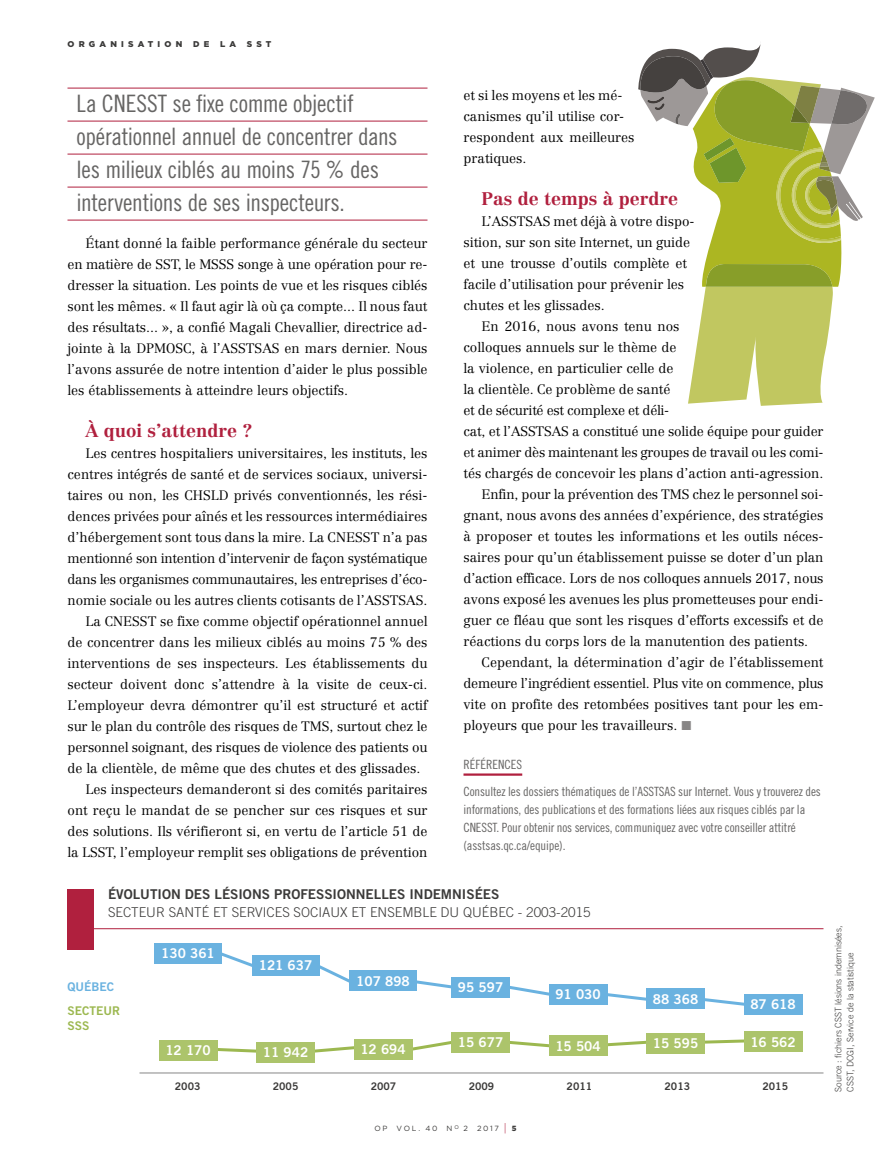
<style>
.page{position:relative;width:891px;height:1161px;background:#fff}
.page>*{position:absolute;margin:0;border:0;box-sizing:border-box;transform-origin:0 0}
.t1{font:24px/33px "Trade Gothic LT Pro Cn 18";letter-spacing:-.015em;color:#666564}
.t2{font:700 18px "Centennial";color:#b0203e}
.t3{font:300 13.5px/21px "Centennial";color:#000}
.t4{font:13.5px "Trade Gothic Bold Two";color:#fff}
.t5{font:300 13.5px "Trade Gothic";color:#3b3a39}
.t6{font:300 13.5px "Centennial";letter-spacing:-.02em;color:#000}
.t7{font:13.5px "Trade Gothic Bold Two";color:#3b3a39}
.t8{font:12.75px/18px "Trade Gothic LT Pro Cn 18";letter-spacing:-.01em;color:#666564}
.t9{font:12px/15px "Trade Gothic Bold Two";color:#9cb850}
.t10{font:12px "Trade Gothic Bold Two";color:#6ab2e0}
.t11{font:10.5px "Trade Gothic Bold Two";color:#3b3a39}
.t12{font:300 9px/12px "Trade Gothic";color:#3b3a39}
.t13{font:900 8.4px "Gotham";letter-spacing:.5em;color:#3b3a39}
.t14{font:7.5px "Gotham";letter-spacing:.225em;color:#3b3a39}
.s1{font-family:"European Pi Three";font-weight:400;font-size:15px;color:#878585}
.s2{font-size:11.25px;color:#b0203e}
.s3{font-weight:900}
</style>
<div class="page">
<svg style="left:217px;top:1038px;width:527px;height:16px"></svg>
<svg style="left:214px;top:952px;width:530px;height:54px"></svg>
<hr style="left:68px;top:88px;width:360px;height:1px;background:#b0203e">
<hr style="left:68px;top:121px;width:360px;height:1px;background:#b0203e">
<hr style="left:68px;top:154px;width:360px;height:1px;background:#b0203e">
<hr style="left:68px;top:187px;width:360px;height:1px;background:#b0203e">
<hr style="left:68px;top:220px;width:360px;height:1px;background:#b0203e">
<hr style="left:68px;top:928px;width:756px;height:1px;background:#b0203e">
<hr style="left:140px;top:1073px;width:684px;height:1px;background:#868787">
<div style="left:68px;top:890px;width:26px;height:60px;background:#b0203e"></div>
<div style="left:154px;top:943px;width:68px;height:20px;background:#6ab2e0"></div>
<div style="left:252px;top:955px;width:67px;height:21px;background:#6ab2e0"></div>
<div style="left:349px;top:971px;width:68px;height:20px;background:#6ab2e0"></div>
<div style="left:451px;top:977px;width:59px;height:20px;background:#6ab2e0"></div>
<div style="left:549px;top:984px;width:58px;height:20px;background:#6ab2e0"></div>
<div style="left:646px;top:989px;width:59px;height:20px;background:#6ab2e0"></div>
<div style="left:744px;top:994px;width:58px;height:20px;background:#6ab2e0"></div>
<div style="left:159px;top:1040px;width:58px;height:20px;background:#acc46b"></div>
<div style="left:256px;top:1042px;width:59px;height:20px;background:#acc46b"></div>
<div style="left:354px;top:1040px;width:58px;height:20px;background:#acc46b"></div>
<div style="left:451px;top:1032px;width:59px;height:20px;background:#acc46b"></div>
<div style="left:549px;top:1036px;width:58px;height:20px;background:#acc46b"></div>
<div style="left:646px;top:1033px;width:59px;height:20px;background:#acc46b"></div>
<div style="left:744px;top:1032px;width:58px;height:20px;background:#acc46b"></div>
<hr style="left:464px;top:773px;width:58px;height:3px;background:#b0203e">
<svg style="left:638px;top:44px;width:237px;height:362px"></svg>
<img style="left:816px;top:176px;width:17px;height:7px">
<p class="t13" style="left:68px;top:38px;width:116px">ORGANISATION</p>
<p class="t13" style="left:193px;top:38px;width:18px">D E</p>
<p class="t13" style="left:220px;top:38px;width:18px">L A</p>
<p class="t13" style="left:247px;top:38px;width:10px">SST</p>
<h1 class="t1" style="left:76px;top:86px;width:323px">La CNESST se fixe comme objectif opérationnel annuel de concentrer dans les milieux ciblés au moins 75 % des interventions de ses inspecteurs.</h1>
<p class="t3" style="left:68px;top:233px;width:362px;text-align:justify;text-indent:18px">Étant donné la faible performance générale du secteur en matière de SST, le MSSS songe à une opération pour re&shy;dresser la situation. Les points de vue et les risques ciblés sont les mêmes. « Il faut agir là où ça compte... Il nous faut des résultats... », a confié Magali Chevallier, directrice ad&shy;jointe à la DPMOSC, à l’ASSTSAS en mars dernier. Nous l’avons assurée de notre intention d’aider le plus possible les établissements à atteindre leurs objectifs.</p>
<h2 class="t2" style="left:86px;top:420px;width:169px">À quoi s’attendre ?</h2>
<p class="t3" style="left:86px;top:443px;width:343px">Les centres hospitaliers universitaires, les instituts, les</p>
<p class="t3" style="left:68px;top:464px;width:362px">centres intégrés de santé et de services sociaux, universi-</p>
<p class="t3" style="left:68px;top:485px;width:362px">taires ou non, les CHSLD privés conventionnés, les rési-</p>
<p class="t3" style="left:68px;top:506px;width:362px">dences privées pour aînés et les ressources intermédiaires</p>
<p class="t3" style="left:68px;top:527px;width:361px">d’hébergement sont tous dans la mire. La CNESST n’a pas</p>
<p class="t3" style="left:68px;top:548px;width:362px">mentionné son intention d’intervenir de façon systématique</p>
<p class="t6" style="left:68px;top:571px;width:362px">dans les organismes communautaires, les entreprises d’éco-</p>
<p class="t3" style="left:68px;top:590px;width:361px">nomie sociale ou les autres clients cotisants de l’ASSTSAS.</p>
<p class="t3" style="left:86px;top:611px;width:343px">La CNESST se fixe comme objectif opérationnel annuel</p>
<p class="t3" style="left:68px;top:632px;width:361px">de concentrer dans les milieux ciblés au moins 75 % des</p>
<p class="t3" style="left:68px;top:653px;width:361px">interventions de ses inspecteurs. Les établissements du</p>
<p class="t3" style="left:68px;top:674px;width:362px">secteur doivent donc s’attendre à la visite de ceux-ci.</p>
<p class="t3" style="left:68px;top:695px;width:361px">L’employeur devra démontrer qu’il est structuré et actif</p>
<p class="t3" style="left:68px;top:716px;width:362px">sur le plan du contrôle des risques de TMS, surtout chez le</p>
<p class="t3" style="left:68px;top:737px;width:361px">personnel soignant, des risques de violence des patients ou</p>
<p class="t3" style="left:68px;top:758px;width:355px">de la clientèle, de même que des chutes et des glissades.</p>
<p class="t3" style="left:86px;top:779px;width:343px">Les inspecteurs demanderont si des comités paritaires</p>
<p class="t3" style="left:68px;top:800px;width:361px">ont reçu le mandat de se pencher sur ces risques et sur</p>
<p class="t3" style="left:68px;top:821px;width:362px">des solutions. Ils vérifieront si, en vertu de l’article 51 de</p>
<p class="t3" style="left:68px;top:842px;width:362px">la LSST, l’employeur remplit ses obligations de prévention</p>
<p class="t3" style="left:464px;top:85px;width:172px">et si les moyens et les mé&shy;canismes qu’il utilise cor&shy;respondent aux meilleures pratiques.</p>
<h2 class="t2" style="left:482px;top:188px;width:198px">Pas de temps à perdre</h2>
<p class="t3" style="left:464px;top:211px;width:233px;text-indent:18px">L’ASSTSAS met déjà à votre dispo&shy;sition, sur son site Internet, un guide et une trousse d’outils complète et facile d’utilisation pour prévenir les chutes et les glissades.</p>
<p class="t3" style="left:482px;top:316px;width:199px">En 2016, nous avons tenu nos</p>
<p class="t3" style="left:464px;top:337px;width:214px">colloques annuels sur le thème de</p>
<p class="t3" style="left:464px;top:358px;width:211px">la violence, en particulier celle de</p>
<p class="t3" style="left:464px;top:379px;width:208px">la clientèle. Ce problème de santé</p>
<p class="t3" style="left:464px;top:400px;width:207px">et de sécurité est complexe et déli-</p>
<p class="t3" style="left:464px;top:421px;width:362px">cat, et l’ASSTSAS a constitué une solide équipe pour guider</p>
<p class="t3" style="left:464px;top:442px;width:361px">et animer dès maintenant les groupes de travail ou les comi-</p>
<p class="t3" style="left:464px;top:463px;width:362px">tés chargés de concevoir les plans d’action anti-agression.</p>
<p class="t3" style="left:482px;top:484px;width:344px">Enfin, pour la prévention des TMS chez le personnel soi-</p>
<p class="t3" style="left:464px;top:505px;width:362px">gnant, nous avons des années d’expérience, des stratégies</p>
<p class="t3" style="left:464px;top:526px;width:361px">à proposer et toutes les informations et les outils néces-</p>
<p class="t3" style="left:464px;top:547px;width:362px">saires pour qu’un établissement puisse se doter d’un plan</p>
<p class="t3" style="left:464px;top:568px;width:362px">d’action efficace. Lors de nos colloques annuels 2017, nous</p>
<p class="t3" style="left:464px;top:589px;width:361px">avons exposé les avenues les plus prometteuses pour endi-</p>
<p class="t3" style="left:464px;top:610px;width:362px">guer ce fléau que sont les risques d’efforts excessifs et de</p>
<p class="t3" style="left:464px;top:631px;width:346px">réactions du corps lors de la manutention des patients.</p>
<p class="t3" style="left:482px;top:652px;width:343px">Cependant, la détermination d’agir de l’établissement</p>
<p class="t3" style="left:464px;top:673px;width:362px">demeure l’ingrédient essentiel. Plus vite on commence, plus</p>
<p class="t3" style="left:464px;top:694px;width:361px">vite on profite des retombées positives tant pour les em-</p>
<p class="t3" style="left:464px;top:715px;width:230px">ployeurs que pour les travailleurs. <span class="s1">K</span></p>
<p class="t8" style="left:464px;top:751px;width:359px;line-height:27px">Références<br>Consultez les dossiers thématiques de l’ASSTSAS sur Internet. Vous y trouverez des</p>
<p class="t8" style="left:464px;top:801px;width:343px">informations, des publications et des formations liées aux risques ciblés par la<br>CNESST. Pour obtenir nos services, communiquez avec votre conseiller attitré (asstsas.qc.ca/equipe).</p>
<p class="t7" style="left:108px;top:886px;width:391px">ÉVOLUTION DES LÉS IONS PROFESS IONN ELLES IN DEMN ISÉES</p>
<p class="t5" style="left:108px;top:904px;width:484px">SECTEUR SANTÉ ET SERVICES SOCIAUX ET ENSEMB LE DU QUÉB EC - 2003-2015</p>
<p class="t4" style="left:161px;top:945px;width:55px">130 361</p>
<p class="t4" style="left:259px;top:957px;width:55px">121 637</p>
<p class="t4" style="left:356px;top:972px;width:55px">107 898</p>
<p class="t4" style="left:458px;top:979px;width:47px">95 597</p>
<p class="t4" style="left:555px;top:986px;width:47px">91 030</p>
<p class="t4" style="left:653px;top:990px;width:47px">88 368</p>
<p class="t10" style="left:68px;top:979px;width:48px">QUÉBEC</p>
<p class="t9" style="left:68px;top:1003px;width:54px">SECTEUR<br>SSS</p>
<p class="t4" style="left:750px;top:996px;width:47px">87 618</p>
<p class="t4" style="left:165px;top:1042px;width:47px">12 170</p>
<p class="t4" style="left:263px;top:1044px;width:47px">11 942</p>
<p class="t4" style="left:360px;top:1041px;width:47px">12 694</p>
<p class="t4" style="left:458px;top:1034px;width:47px">15 677</p>
<p class="t4" style="left:555px;top:1038px;width:47px">15 504</p>
<p class="t4" style="left:653px;top:1035px;width:47px">15 595</p>
<p class="t4" style="left:750px;top:1033px;width:47px">16 562</p>
<p class="t11" style="left:175px;top:1080px;width:27px">2003</p>
<p class="t11" style="left:273px;top:1080px;width:27px">2005</p>
<p class="t11" style="left:371px;top:1080px;width:27px">2007</p>
<p class="t11" style="left:469px;top:1080px;width:27px">2009</p>
<p class="t11" style="left:567px;top:1080px;width:27px">2011</p>
<p class="t11" style="left:665px;top:1080px;width:27px">2013</p>
<p class="t11" style="left:762px;top:1080px;width:27px">2015</p>
<p class="t12" style="left:832px;top:1092px;width:168px;rotate:-90deg">SOURCE : FICHIERS CSST LÉSIONS INDEMNISÉES,<br>CSST, DCGI, SERVICE DE LA STATISTIQUE</p>
<p class="t14" style="left:374px;top:1124px;width:144px">OP VOL. 40 N<sup>O</sup> 2 2017 <span class="s2">|</span> <span class="s3">5</span></p>
</div>
